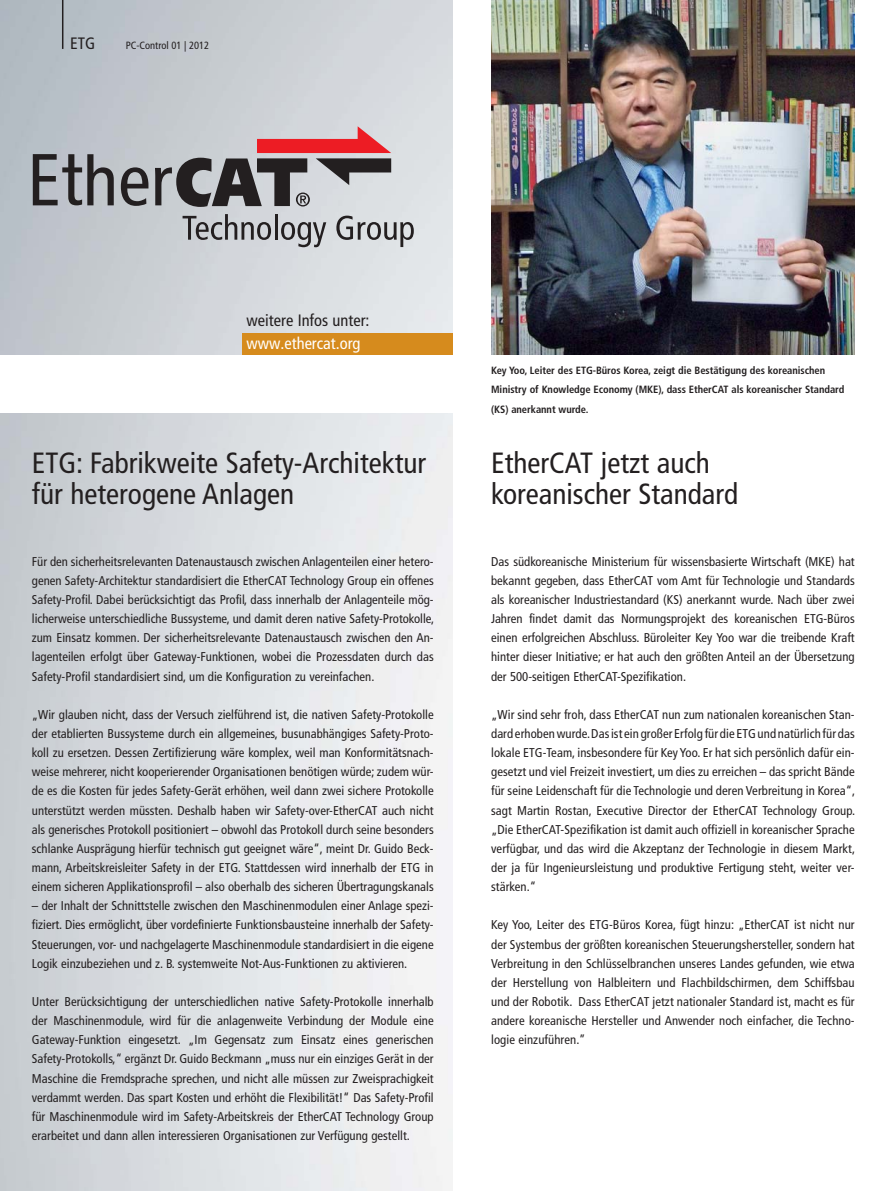
<style>
.page{position:relative;width:893px;height:1191px;background:#fff}
.page>*{position:absolute;margin:0;border:0;box-sizing:border-box;transform-origin:0 0}
.t1{font:condensed 29.25px/31.5px "Frutiger LT Pro";color:#231f20}
.t2{font:condensed 16.5px "Frutiger LT Pro";color:#231f20}
.t3{font:condensed 16.5px "Frutiger LT Pro";color:#fff}
.t4{font:condensed 12.75px/19.2px "Frutiger LT Pro";color:#231f20;text-align:justify}
.t5{font:700 condensed 10.5px/19.2px "Frutiger LT Pro";letter-spacing:-.005em;color:#231f20}
.t6{font:condensed 10.5px "Frutiger LT Pro";color:#231f20}
</style>
<div class="page">
<img style="left:0;top:0;width:453px;height:1190px">
<div style="left:242px;top:333px;width:211px;height:21px;background:#d68b1d"></div>
<hr style="left:62px;top:0;width:1px;height:49px;background:#231f20">
<img style="left:491px;top:0;width:364px;height:355px">
<svg style="left:183px;top:214px;width:88px;height:26px"></svg>
<hr style="left:275px;top:214px;width:2px;height:26px;background:#231f20">
<svg style="left:281px;top:222px;width:45px;height:25px"></svg>
<svg style="left:336px;top:216px;width:78px;height:31px"></svg>
<svg style="left:33px;top:154px;width:81px;height:51px"></svg>
<svg style="left:121px;top:167px;width:27px;height:39px"></svg>
<svg style="left:155px;top:126px;width:236px;height:81px"></svg>
<div style="left:0;top:355px;width:472px;height:57px;background:#fff"></div>
<p class="t2" style="left:70px;top:37px;width:27px">ETG</p>
<p class="t6" style="left:126px;top:41px;width:85px">PC-Control 01 | 2012</p>
<p class="t2" style="left:247px;top:314px;width:124px">weitere Infos unter:</p>
<p class="t3" style="left:247px;top:337px;width:115px">www.ethercat.org</p>
<h1 class="t1" style="left:32px;top:450px;width:396px">ETG: Fabrikweite Safety-Architektur für heterogene Anlagen</h1>
<p class="t4" style="left:32px;top:553px;width:404px">Für den sicherheitsrelevanten Datenaustausch zwischen Anlagenteilen einer hetero&shy;genen Safety-Architektur standardisiert die EtherCAT Technology Group ein offenes Safety-Profil. Dabei berücksichtigt das Profil, dass innerhalb der Anlagenteile mög&shy;licherweise unterschiedliche Bussysteme, und damit deren native Safety-Protokolle, zum Einsatz kommen. Der sicherheitsrelevante Datenaustausch zwischen den An&shy;lagenteilen erfolgt über Gateway-Funktionen, wobei die Prozessdaten durch das Safety-Profil standardisiert sind, um die Konfiguration zu vereinfachen.</p>
<p class="t4" style="left:32px;top:706px;width:403px">„Wir glauben nicht, dass der Versuch zielführend ist, die nativen Safety-Protokolle der etablierten Bussysteme durch ein allgemeines, busunabhängiges Safety-Proto&shy;koll zu ersetzen. Dessen Zertifizierung wäre komplex, weil man Konformitätsnach&shy;weise mehrerer, nicht kooperierender Organisationen benötigen würde; zudem wür&shy;de es die Kosten für jedes Safety-Gerät erhöhen, weil dann zwei sichere Protokolle unterstützt werden müssten. Deshalb haben wir Safety-over-EtherCAT auch nicht als generisches Protokoll positioniert – obwohl das Protokoll durch seine besonders schlanke Ausprägung hierfür technisch gut geeignet wäre“, meint Dr. Guido Beck&shy;mann, Arbeitskreisleiter Safety in der ETG. Stattdessen wird innerhalb der ETG in einem sicheren Applikationsprofil – also oberhalb des sicheren Übertragungskanals</p>
<p class="t4" style="left:32px;top:897px;width:403px">– der Inhalt der Schnittstelle zwischen den Maschinenmodulen einer Anlage spezi&shy;fiziert. Dies ermöglicht, über vordefinierte Funktionsbausteine innerhalb der Safety-Steuerungen, vor- und nachgelagerte Maschinenmodule standardisiert in die eigene Logik einzubeziehen und z. B. systemweite Not-Aus-Funktionen zu aktivieren.</p>
<p class="t4" style="left:32px;top:993px;width:403px">Unter Berücksichtigung der unterschiedlichen native Safety-Protokolle innerhalb der Maschinenmodule, wird für die anlagenweite Verbindung der Module eine Gateway-Funktion eingesetzt. „Im Gegensatz zum Einsatz eines generischen Safety-Protokolls,“ ergänzt Dr. Guido Beckmann „muss nur ein einziges Gerät in der Maschine die Fremdsprache sprechen, und nicht alle müssen zur Zweisprachigkeit verdammt werden. Das spart Kosten und erhöht die Flexibilität!“ Das Safety-Profil für Maschinenmodule wird im Safety-Arbeitskreis der EtherCAT Technology Group erarbeitet und dann allen interessieren Organisationen zur Verfügung gestellt.</p>
<p class="t5" style="left:491px;top:362px;width:355px">Key Yoo, Leiter des ETG-Büros Korea, zeigt die Bestätigung des koreanischen<br>Ministry of Knowledge Economy (MKE), dass EtherCAT als koreanischer Standard (KS) anerkannt wurde.</p>
<h1 class="t1" style="left:491px;top:450px;width:249px">EtherCAT jetzt auch koreanischer Standard</h1>
<p class="t4" style="left:491px;top:553px;width:365px">Das südkoreanische Ministerium für wissensbasierte Wirtschaft (MKE) hat bekannt gegeben, dass EtherCAT vom Amt für Technologie und Standards als koreanischer Industriestandard (KS) anerkannt wurde. Nach über zwei Jahren findet damit das Normungsprojekt des koreanischen ETG-Büros einen erfolgreichen Abschluss. Büroleiter Key Yoo war die treibende Kraft hinter dieser Initiative; er hat auch den größten Anteil an der Übersetzung der 500-seitigen EtherCAT-Spezifikation.</p>
<p class="t4" style="left:491px;top:706px;width:366px">„Wir sind sehr froh, dass EtherCAT nun zum nationalen koreanischen Stan&shy;dard erhoben wurde. Das ist ein großer Erfolg für die ETG und natürlich für das lokale ETG-Team, insbesondere für Key Yoo. Er hat sich persönlich dafür ein&shy;gesetzt und viel Freizeit investiert, um dies zu erreichen – das spricht Bände für seine Leidenschaft für die Technologie und deren Verbreitung in Korea“, sagt Martin Rostan, Executive Director der EtherCAT Technology Group. „Die EtherCAT-Spezifikation ist damit auch offiziell in koreanischer Sprache verfügbar, und das wird die Akzeptanz der Technologie in diesem Markt, der ja für Ingenieursleistung und produktive Fertigung steht, weiter ver&shy;stärken.“</p>
<p class="t4" style="left:491px;top:916px;width:365px">Key Yoo, Leiter des ETG-Büros Korea, fügt hinzu: „EtherCAT ist nicht nur der Systembus der größten koreanischen Steuerungshersteller, sondern hat Verbreitung in den Schlüsselbranchen unseres Landes gefunden, wie etwa der Herstellung von Halbleitern und Flachbildschirmen, dem Schiffsbau und der Robotik. Dass EtherCAT jetzt nationaler Standard ist, macht es für andere koreanische Hersteller und Anwender noch einfacher, die Techno&shy;logie einzuführen.”</p>
</div>
